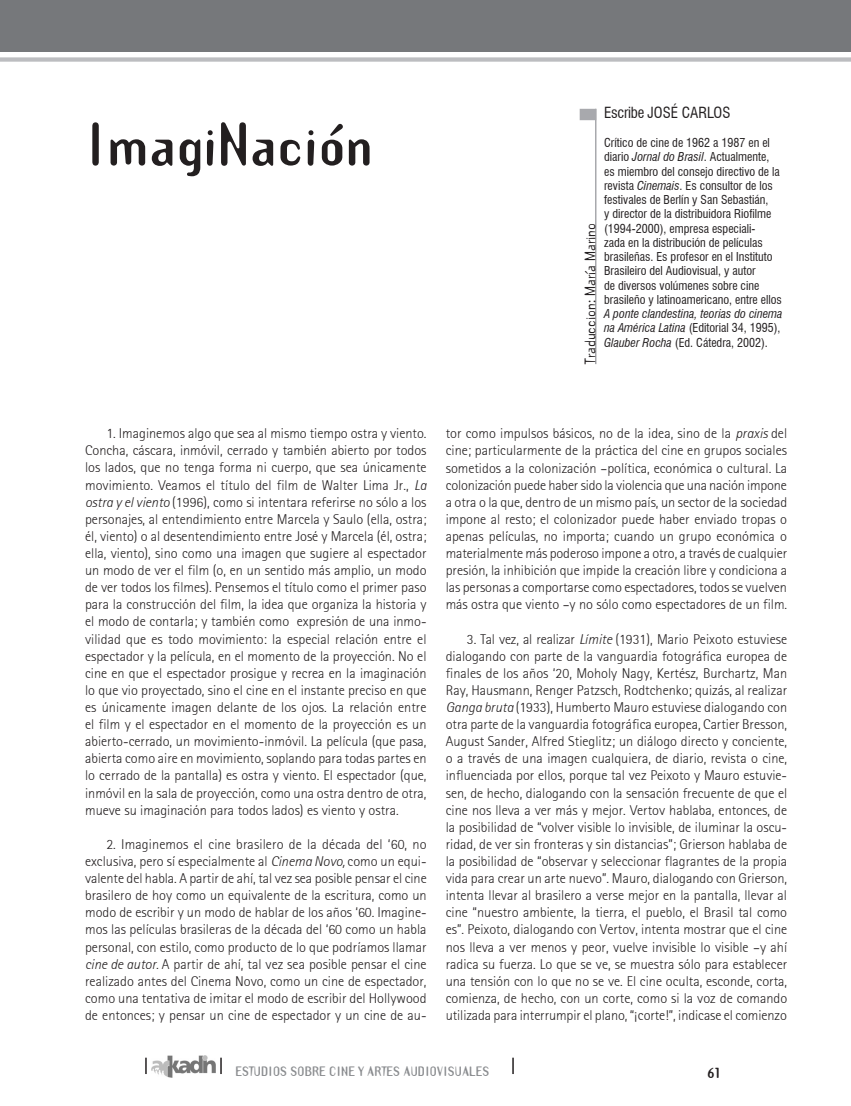
<style>
.page{position:relative;width:851px;height:1106px;background:#fff}
.page>*{position:absolute;margin:0;border:0;box-sizing:border-box;transform-origin:0 0}
.titulo_1{font:700 54px "Template Gothic";color:#231f20}
._0_autor{font:condensed 15px "Swiss 721 BT";letter-spacing:-.01em;color:#231f20}
._0_texto{font:300 14.25px/17.1px "AT Rotis Sans Serif";color:#231f20;text-align:justify}
.t1{font:700 14.25px "Template Gothic";color:#231f20}
.t2{font:13.5px "Template Gothic";color:#231f20}
._0_curriculum{font:condensed 12px/14.2px "Swiss 721 BT";color:#231f20}
.t3{font:700 12px "Template Gothic";color:#8a8c8f}
.s1{font-style:italic}
.s2{font-family:"AT Rot San Ser Lig Ita";font-weight:400}
</style>
<div class="page">
<img style="left:151px;top:1055px;width:64px;height:22px">
<svg style="left:220px;top:1057px;width:2px;height:17px"></svg>
<svg style="left:145px;top:1057px;width:2px;height:17px"></svg>
<svg style="left:512px;top:1057px;width:1px;height:17px"></svg>
<hr style="left:595px;top:109px;width:1px;height:255px;background:#a8a9ad">
<div style="left:579px;top:109px;width:17px;height:11px;background:#a8a9ad"></div>
<svg style="left:0;top:57px;width:850px;height:5px;background:#c5c6c8"></svg>
<div style="left:0;top:0;width:850px;height:51px;background:#76787b"></div>
<p class="titulo_1" style="left:85px;top:106px;width:288px">ImagiNación</p>
<p class="_0_autor" style="left:604px;top:103px;width:128px">Escribe JOSÉ CARLOS</p>
<p class="_0_curriculum" style="left:604px;top:136px;width:180px">Crítico de cine de 1962 a 1987 en el diario <span class="s1">Jornal do Brasil</span>. Actualmente, es miembro del consejo directivo de la revista <span class="s1">Cinemais</span>. Es consultor de los festivales de Berlín y San Sebastián,<br>y director de la distribuidora Riofilme (1994-2000), empresa especiali-<br>zada en la distribución de películas brasileñas. Es profesor en el Instituto Brasileiro del Audiovisual, y autor<br>de diversos volúmenes sobre cine brasileño y latinoamericano, entre ellos <span class="s1">A ponte clandestina, teorias do cinema na América Latina</span> (Editorial 34, 1995), <span class="s1">Glauber Rocha</span> (Ed. Cátedra, 2002).</p>
<p class="t2" style="left:580px;top:364px;width:142px;rotate:-90deg">Traduccion: María Marino</p>
<p class="_0_texto" style="left:85px;top:425px;width:343px;text-indent:21px">1. Imaginemos algo que sea al mismo tiempo ostra y viento.<br>Concha, cáscara, inmóvil, cerrado y también abierto por todos los lados, que no tenga forma ni cuerpo, que sea únicamente movimiento. Veamos el título del film de Walter Lima Jr., <span class="s2">La ostra y el viento</span> (1996), como si intentara referirse no sólo a los personajes, al entendimiento entre Marcela y Saulo (ella, ostra; él, viento) o al desentendimiento entre José y Marcela (él, ostra; ella, viento), sino como una imagen que sugiere al espectador un modo de ver el film (o, en un sentido más amplio, un modo de ver todos los filmes). Pensemos el título como el primer paso para la construcción del film, la idea que organiza la historia y el modo de contarla; y también como expresión de una inmo&shy;vilidad que es todo movimiento: la especial relación entre el espectador y la película, en el momento de la proyección. No el cine en que el espectador prosigue y recrea en la imaginación lo que vio proyectado, sino el cine en el instante preciso en que es únicamente imagen delante de los ojos. La relación entre el film y el espectador en el momento de la proyección es un abierto-cerrado, un movimiento-inmóvil. La película (que pasa, abierta como aire en movimiento, soplando para todas partes en lo cerrado de la pantalla) es ostra y viento. El espectador (que, inmóvil en la sala de proyección, como una ostra dentro de otra, mueve su imaginación para todos lados) es viento y ostra.</p>
<p class="_0_texto" style="left:85px;top:835px;width:343px;text-indent:21px">2. Imaginemos el cine brasilero de la década del ‘60, no exclusiva, pero sí especialmente al <span class="s2">Cinema Novo,</span> como un equi&shy;valente del habla. A partir de ahí, tal vez sea posible pensar el cine brasilero de hoy como un equivalente de la escritura, como un modo de escribir y un modo de hablar de los años ‘60. Imagine&shy;mos las películas brasileras de la década del ‘60 como un habla personal, con estilo, como producto de lo que podríamos llamar <span class="s2">cine de autor.</span> A partir de ahí, tal vez sea posible pensar el cine realizado antes del Cinema Novo, como un cine de espectador, como una tentativa de imitar el modo de escribir del Hollywood de entonces; y pensar un cine de espectador y un cine de au-</p>
<p class="_0_texto" style="left:445px;top:425px;width:343px">tor como impulsos básicos, no de la idea, sino de la <span class="s2">praxis</span> del cine; particularmente de la práctica del cine en grupos sociales sometidos a la colonización –política, económica o cultural. La colonización puede haber sido la violencia que una nación impone a otra o la que, dentro de un mismo país, un sector de la sociedad impone al resto; el colonizador puede haber enviado tropas o apenas películas, no importa; cuando un grupo económica o materialmente más poderoso impone a otro, a través de cualquier presión, la inhibición que impide la creación libre y condiciona a las personas a comportarse como espectadores, todos se vuelven más ostra que viento –y no sólo como espectadores de un film.</p>
<p class="_0_texto" style="left:445px;top:630px;width:343px;text-indent:21px">3. Tal vez, al realizar <span class="s2">Límite</span> (1931), Mario Peixoto estuviese dialogando con parte de la vanguardia fotográfica europea de finales de los años ‘20, Moholy Nagy, Kertész, Burchartz, Man Ray, Hausmann, Renger Patzsch, Rodtchenko; quizás, al realizar <span class="s2">Ganga bruta</span> (1933), Humberto Mauro estuviese dialogando con otra parte de la vanguardia fotográfica europea, Cartier Bresson, August Sander, Alfred Stieglitz; un diálogo directo y conciente, o a través de una imagen cualquiera, de diario, revista o cine, influenciada por ellos, porque tal vez Peixoto y Mauro estuvie&shy;sen, de hecho, dialogando con la sensación frecuente de que el cine nos lleva a ver más y mejor. Vertov hablaba, entonces, de la posibilidad de “volver visible lo invisible, de iluminar la oscu&shy;ridad, de ver sin fronteras y sin distancias”; Grierson hablaba de la posibilidad de “observar y seleccionar flagrantes de la propia vida para crear un arte nuevo”. Mauro, dialogando con Grierson, intenta llevar al brasilero a verse mejor en la pantalla, llevar al cine “nuestro ambiente, la tierra, el pueblo, el Brasil tal como es”. Peixoto, dialogando con Vertov, intenta mostrar que el cine nos lleva a ver menos y peor, vuelve invisible lo visible –y ahí radica su fuerza. Lo que se ve, se muestra sólo para establecer una tensión con lo que no se ve. El cine oculta, esconde, corta, comienza, de hecho, con un corte, como si la voz de comando utilizada para interrumpir el plano, “¡corte!”, indicase el comienzo</p>
<p class="t3" style="left:235px;top:1062px;width:255px">ESTUDIOS SOBRE CINE Y ARTES AUDIOVISUALES</p>
<p class="t1" style="left:707px;top:1062px;width:14px">61</p>
</div>
